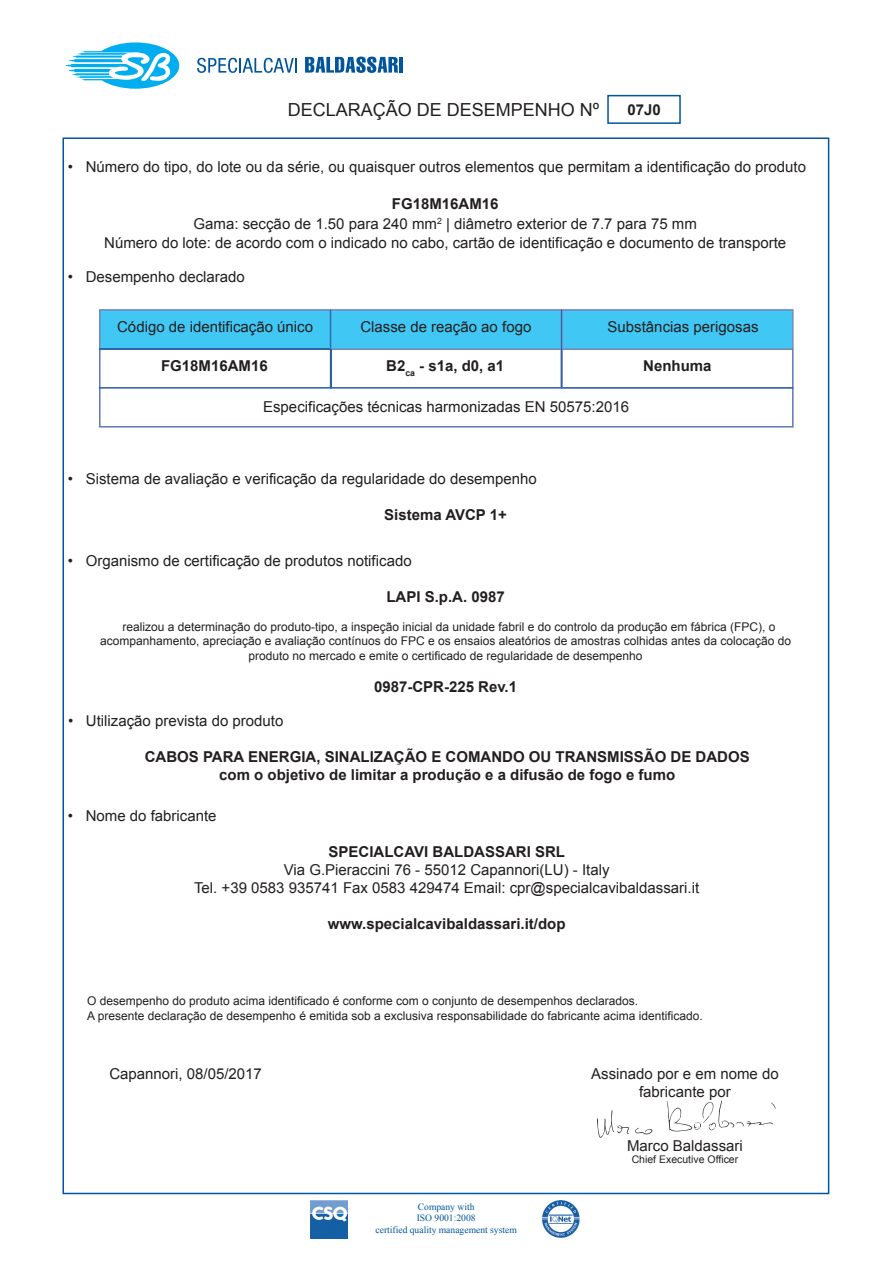
<style>
.page{position:relative;width:893px;height:1263px;background:#fff}
.page>*{position:absolute;margin:0;border:0;box-sizing:border-box;transform-origin:0 0}
.t1{font:18px "Arial";color:#231f20}
.t2{font:15px/19.5px "Arial";color:#231f20;text-align:center}
.t3{font:700 15px/18px "Arial";color:#231f20;text-align:center}
.t4{font:12px/14.4px "Arial";color:#231f20}
.t5{font:10.5px "Arial";color:#231f20}
.t6{font:9.6px/11.6px "Times New Roman";color:#01559d;text-align:center}
.s1{font-weight:700}
</style>
<div class="page">
<div style="left:607px;top:95px;width:74px;height:29px;background:#fff;border:2px solid #01559e"></div>
<svg style="left:66px;top:42px;width:113px;height:47px"></svg>
<svg style="left:197px;top:58px;width:100px;height:15px"></svg>
<svg style="left:305px;top:57px;width:93px;height:16px"></svg>
<hr style="left:399px;top:57px;width:4px;height:16px;background:#01559d">
<img style="left:310px;top:1201px;width:38px;height:37px">
<img style="left:542px;top:1201px;width:38px;height:37px">
<svg style="left:99px;top:309px;width:695px;height:118px"></svg>
<svg style="left:597px;top:1100px;width:179px;height:38px"></svg>
<p class="t1" style="left:288px;top:98px;width:313px">DECLARAÇÃO DE DESEMPENHO Nº</p>
<p class="t3" style="left:627px;top:101px;width:35px">07J0</p>
<p class="t2" style="left:68px;top:157px;width:740px">• Número do tipo, do lote ou da série, ou quaisquer outros elementos que permitam a identificação do produto</p>
<p class="t2" style="left:104px;top:194px;width:684px"><span class="s1">FG18M16AM16<br></span>Gama: secção de 1.50 para 240 mm<sup>2</sup> | diâmetro exterior de 7.7 para 75 mm<br>Número do lote: de acordo com o indicado no cabo, cartão de identificação e documento de transporte</p>
<p class="t2" style="left:68px;top:267px;width:178px">• Desempenho declarado</p>
<p class="t2" style="left:117px;top:317px;width:197px">Código de identificação único</p>
<p class="t2" style="left:360px;top:317px;width:172px">Classe de reação ao fogo</p>
<p class="t2" style="left:608px;top:317px;width:152px">Substâncias perigosas</p>
<p class="t3" style="left:643px;top:358px;width:70px">Nenhuma</p>
<p class="t2" style="left:263px;top:397px;width:367px">Especificações técnicas harmonizadas EN 50575:2016</p>
<p class="t3" style="left:161px;top:357px;width:108px">FG18M16AM16</p>
<p class="t3" style="left:386px;top:357px;width:120px">B2<sub>ca</sub> - s1a, d0, a1</p>
<p class="t2" style="left:68px;top:469px;width:470px">• Sistema de avaliação e verificação da regularidade do desempenho</p>
<p class="t3" style="left:384px;top:506px;width:124px">Sistema AVCP 1+</p>
<p class="t2" style="left:68px;top:551px;width:345px">• Organismo de certificação de produtos notificado</p>
<p class="t3" style="left:386px;top:588px;width:120px">LAPI S.p.A. 0987</p>
<p class="t4" style="left:100px;top:619px;width:693px;text-align:center">realizou a determinação do produto-tipo, a inspeção inicial da unidade fabril e do controlo da produção em fábrica (FPC), o acompanhamento, apreciação e avaliação contínuos do FPC e os ensaios aleatórios de amostras colhidas antes da colocação do produto no mercado e emite o certificado de regularidade de desempenho</p>
<p class="t3" style="left:374px;top:678px;width:145px">0987-CPR-225 Rev.1</p>
<p class="t2" style="left:68px;top:711px;width:217px">• Utilização prevista do produto</p>
<p class="t3" style="left:145px;top:748px;width:607px">CABOS PARA ENERGIA, SINALIZAÇÃO E COMANDO OU TRANSMISSÃO DE DADOS com o objetivo de limitar a produção e a difusão de fogo e fumo</p>
<p class="t2" style="left:68px;top:806px;width:150px">• Nome do fabricante</p>
<p class="t3" style="left:329px;top:843px;width:238px">SPECIALCAVI BALDASSARI SRL</p>
<p class="t2" style="left:194px;top:861px;width:507px;line-height:18px">Via G.Pieraccini 76 - 55012 Capannori(LU) - Italy<br>Tel. +39 0583 935741 Fax 0583 429474 Email: cpr@specialcavibaldassari.it</p>
<p class="t3" style="left:328px;top:915px;width:239px">www.specialcavibaldassari.it/dop</p>
<p class="t4" style="left:87px;top:994px;width:617px">O desempenho do produto acima identificado é conforme com o conjunto de desempenhos declarados.<br>A presente declaração de desempenho é emitida sob a exclusiva responsabilidade do fabricante acima identificado.</p>
<p class="t2" style="left:109px;top:1064px;width:154px">Capannori, 08/05/2017</p>
<p class="t2" style="left:591px;top:1064px;width:189px;line-height:18px">Assinado por e em nome do fabricante por</p>
<p class="t6" style="left:376px;top:1201px;width:143px">Company with<br>ISO 9001:2008<br>certified quality management system</p>
<p class="t2" style="left:627px;top:1136px;width:117px">Marco Baldassari</p>
<p class="t5" style="left:632px;top:1152px;width:108px">Chief Executive Officer</p>
</div>
